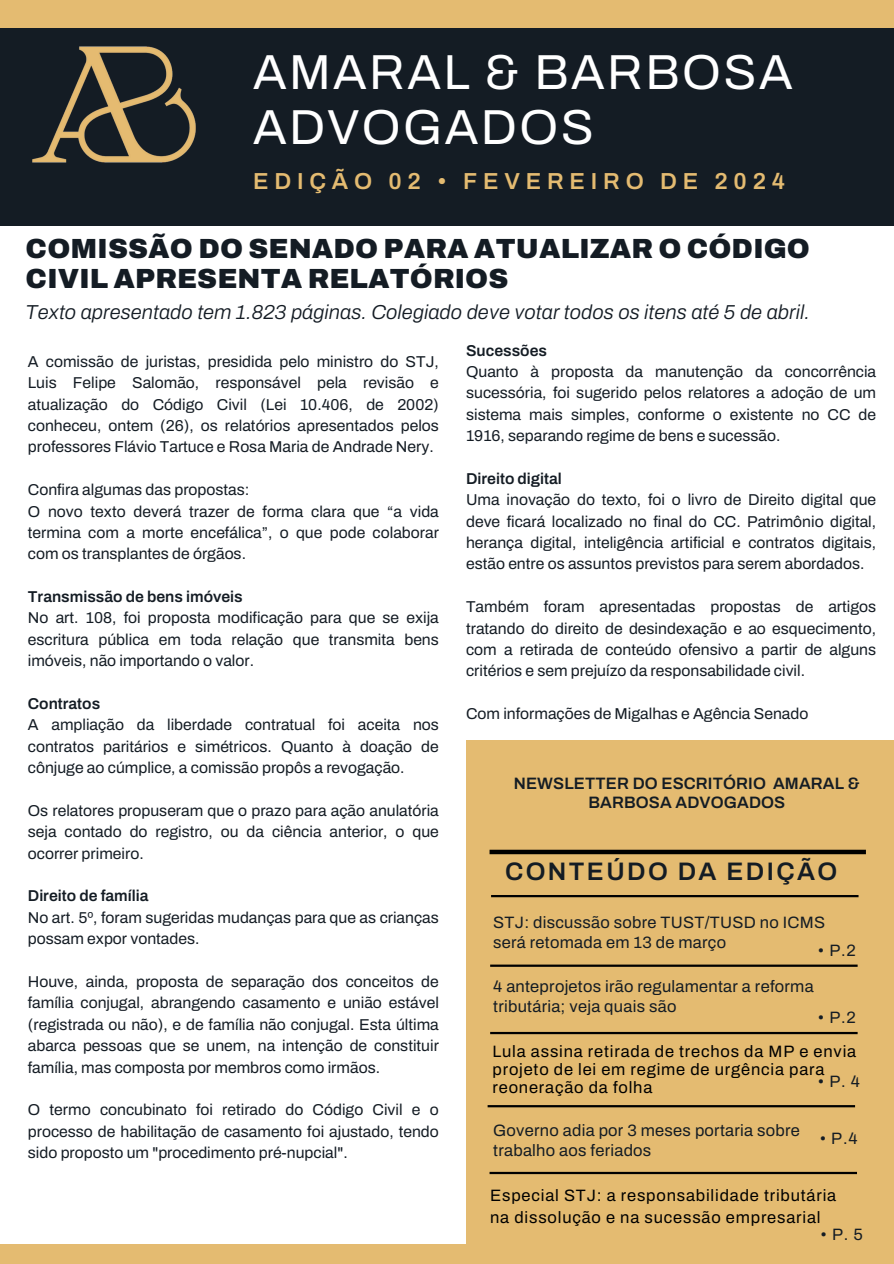
<style>
.page{position:relative;width:894px;height:1264px;background:#fff}
.page>*{position:absolute;margin:0;border:0;box-sizing:border-box;transform-origin:0 0}
.t1{font:49.2px/55.2px "Archivo";letter-spacing:.05em;color:#fff}
.t2{font:900 27.75px/29.2px "Archivo";letter-spacing:.005em;color:#141c24}
.t3{font:600 25.35px "Archivo";letter-spacing:.095em;color:#141c24}
.t4{font:600 23.1px "Archivo";letter-spacing:.25em;color:#e4bb71}
.t5{font:italic 300 20.25px "Archivo";letter-spacing:.005em;color:#141c24}
.t6{font:16.5px/20.2px "Archivo";letter-spacing:.015em;color:#141c24}
.t7{font:16.5px/18px "Archivo";letter-spacing:.05em;color:#000}
.t8{font:600 16.5px/19.2px "Archivo";letter-spacing:.01em;color:#141c24;text-align:center}
.t9{font:15.75px/21.3px "Archivo";color:#141c24;text-align:justify}
.t10{font:600 15.75px "Archivo";color:#141c24}
</style>
<div class="page">
<div style="left:0;top:0;width:893px;height:225px;background:#141c24"></div>
<div style="left:0;top:0;width:893px;height:27px;background:#e4bb71"></div>
<div style="left:0;top:1244px;width:893px;height:19px;background:#e4bb71"></div>
<img style="left:28px;top:27px;width:180px;height:136px">
<div style="left:466px;top:740px;width:427px;height:523px;background:#e4bb71"></div>
<div style="left:489px;top:849px;width:376px;height:5px;background:#000"></div>
<hr style="left:491px;top:895px;width:367px;height:2px;background:#000">
<hr style="left:489px;top:1171px;width:367px;height:3px;background:#000">
<hr style="left:490px;top:1031px;width:367px;height:3px;background:#000">
<hr style="left:490px;top:964px;width:367px;height:2px;background:#000">
<hr style="left:487px;top:1105px;width:367px;height:2px;background:#000">
<p class="t1" style="left:253px;top:45px;width:541px">AMARAL &amp; BARBOSA<br>ADVOGADOS</p>
<p class="t4" style="left:253px;top:169px;width:533px">EDIÇÃO 02 • FEVEREIRO DE 2024</p>
<h2 class="t2" style="left:26px;top:234px;width:785px">COMISSÃO DO SENADO PARA ATUALIZAR O CÓDIGO<br>CIVIL APRESENTA RELATÓRIOS</h2>
<p class="t5" style="left:26px;top:301px;width:785px">Texto apresentado tem 1.823 páginas. Colegiado deve votar todos os itens até 5 de abril.</p>
<p class="t9" style="left:28px;top:351px;width:412px">A comissão de juristas, presidida pelo ministro do STJ, Luis Felipe Salomão, responsável pela revisão e atualização do Código Civil (Lei 10.406, de 2002) conheceu, ontem (26), os relatórios apresentados pelos professores Flávio Tartuce e Rosa Maria de Andrade Nery.</p>
<p class="t9" style="left:28px;top:479px;width:223px">Confira algumas das propostas:</p>
<p class="t9" style="left:28px;top:500px;width:412px">O novo texto deverá trazer de forma clara que “a vida termina com a morte encefálica”, o que pode colaborar com os transplantes de órgãos.</p>
<h1 class="t10" style="left:28px;top:588px;width:216px">Transmissão de bens imóveis</h1>
<h2 class="t9" style="left:28px;top:607px;width:412px">No art. 108, foi proposta modificação para que se exija escritura pública em toda relação que transmita bens imóveis, não importando o valor.</h2>
<p class="t10" style="left:28px;top:695px;width:74px">Contratos</p>
<p class="t9" style="left:28px;top:714px;width:412px">A ampliação da liberdade contratual foi aceita nos contratos paritários e simétricos. Quanto à doação de cônjuge ao cúmplice, a comissão propôs a revogação.</p>
<p class="t9" style="left:28px;top:800px;width:412px">Os relatores propuseram que o prazo para ação anulatória seja contado do registro, ou da ciência anterior, o que ocorrer primeiro.</p>
<p class="t10" style="left:28px;top:887px;width:122px">Direito de família</p>
<p class="t9" style="left:28px;top:906px;width:412px">No art. 5º, foram sugeridas mudanças para que as crianças possam expor vontades.</p>
<p class="t9" style="left:28px;top:971px;width:412px">Houve, ainda, proposta de separação dos conceitos de família conjugal, abrangendo casamento e união estável (registrada ou não), e de família não conjugal. Esta última abarca pessoas que se unem, na intenção de constituir família, mas composta por membros como irmãos.</p>
<p class="t9" style="left:28px;top:1099px;width:412px">O termo concubinato foi retirado do Código Civil e o processo de habilitação de casamento foi ajustado, tendo sido proposto um "procedimento pré-nupcial".</p>
<p class="t10" style="left:466px;top:342px;width:82px">Sucessões</p>
<p class="t9" style="left:466px;top:361px;width:411px">Quanto à proposta da manutenção da concorrência sucessória, foi sugerido pelos relatores a adoção de um sistema mais simples, conforme o existente no CC de 1916, separando regime de bens e sucessão.</p>
<p class="t10" style="left:466px;top:470px;width:97px">Direito digital</p>
<p class="t9" style="left:466px;top:489px;width:411px">Uma inovação do texto, foi o livro de Direito digital que deve ficará localizado no final do CC. Patrimônio digital, herança digital, inteligência artificial e contratos digitais, estão entre os assuntos previstos para serem abordados.</p>
<p class="t9" style="left:466px;top:596px;width:411px">Também foram apresentadas propostas de artigos tratando do direito de desindexação e ao esquecimento, com a retirada de conteúdo ofensivo a partir de alguns critérios e sem prejuízo da responsabilidade civil.</p>
<h4 class="t9" style="left:466px;top:703px;width:344px">Com informações de Migalhas e Agência Senado</h4>
<p class="t8" style="left:513px;top:774px;width:347px">NEWSLETTER DO ESCRITÓRIO AMARAL &amp;<br>BARBOSA ADVOGADOS</p>
<p class="t3" style="left:505px;top:857px;width:334px">CONTEÚDO DA EDIÇÃO</p>
<p class="t6" style="left:493px;top:912px;width:333px">STJ: discussão sobre TUST/TUSD no ICMS será retomada em 13 de março</p>
<h5 class="t6" style="left:817px;top:940px;width:40px">• P.2</h5>
<h2 class="t6" style="left:493px;top:976px;width:322px">4 anteprojetos irão regulamentar a reforma tributária; veja quais são</h2>
<p class="t6" style="left:817px;top:1007px;width:40px">• P.2</p>
<h5 class="t7" style="left:492px;top:1041px;width:365px">Lula assina retirada de trechos da MP e envia projeto de lei em regime de urgência para reoneração da folha</h5>
<p class="t6" style="left:817px;top:1071px;width:44px">•P.4</p>
<p class="t6" style="left:493px;top:1120px;width:308px">Governo adia por 3 meses portaria sobre trabalho aos feriados</p>
<p class="t6" style="left:819px;top:1127px;width:39px">• P.4</p>
<p class="t7" style="left:490px;top:1183px;width:347px;line-height:22.5px">Especial STJ: a responsabilidade tributária na dissolução e na sucessão empresarial</p>
<p class="t6" style="left:820px;top:1224px;width:44px">•P.5</p>
</div>
